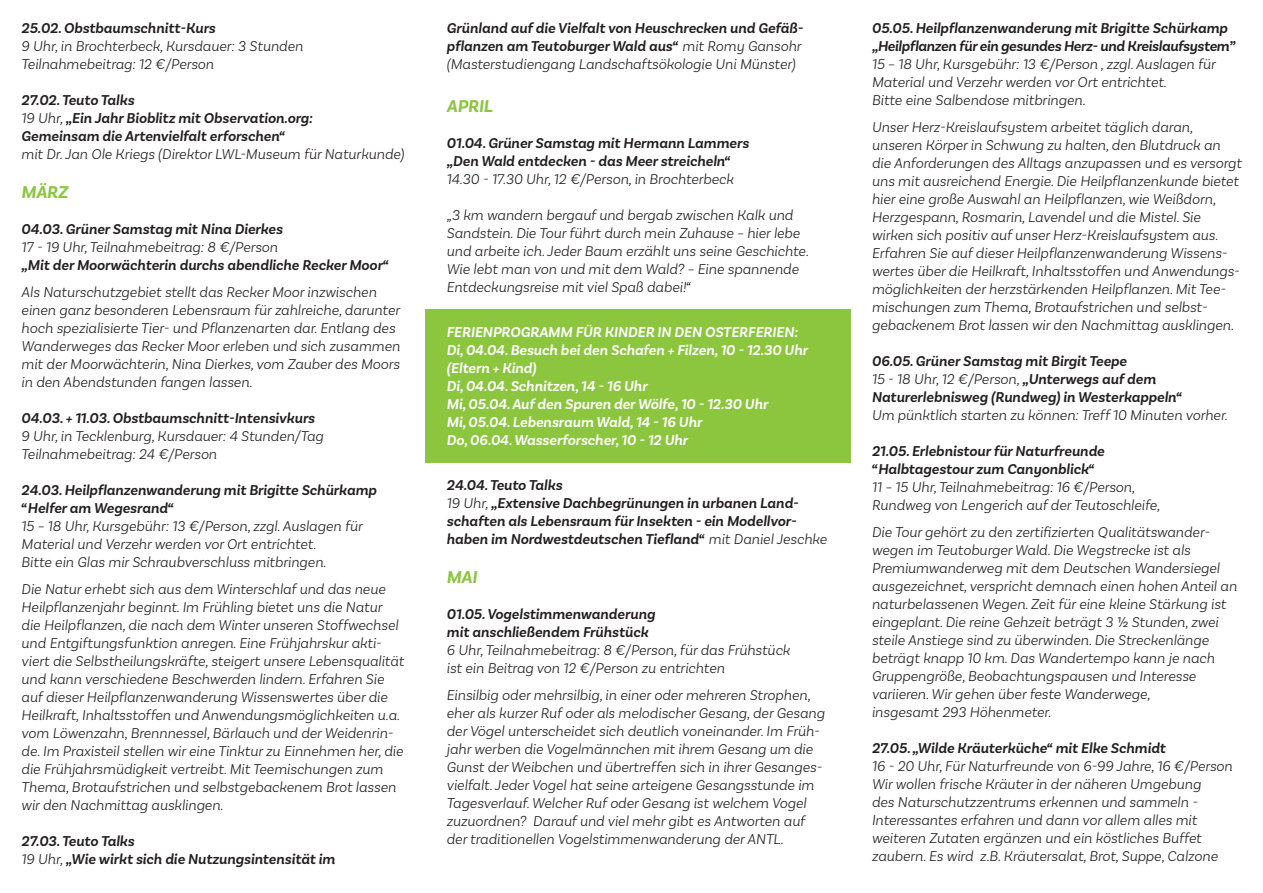
<style>
.page{position:relative;width:1263px;height:893px;background:#fff}
.page>*{position:absolute;margin:0;border:0;box-sizing:border-box;transform-origin:0 0}
.t1{font:italic 700 18px "Basic Sans";color:#8bc63e}
.t2{font:italic 300 15px/18px "Basic Sans";color:#231f20}
.t3{font:italic 600 15px/18px "Basic Sans";color:#231f20}
.t4{font:italic 600 15px/18px "Basic Sans";color:#fff}
.t5{font:italic 600 15px/18px "Basic Sans";letter-spacing:-.02em;color:#231f20}
.s1{font-weight:300}
</style>
<div class="page">
<div style="left:425px;top:309px;width:425px;height:153px;background:#8bc63e"></div>
<p class="t3" style="left:21px;top:19px;width:196px">25.02. Obstbaumschnitt-Kurs</p>
<p class="t2" style="left:21px;top:36px;width:283px">9 Uhr, in Brochterbeck, Kursdauer: 3 Stunden<br>Teilnahmebeitrag: 12 €/Person</p>
<p class="t3" style="left:21px;top:91px;width:293px">27.02. Teuto Talks<br><span class="s1">19 Uhr,</span> „Ein Jahr Bioblitz mit Observation.org:<br>Gemeinsam die Artenvielfalt erforschen“</p>
<p class="t2" style="left:21px;top:144px;width:384px">mit Dr. Jan Ole Kriegs (Direktor LWL-Museum für Naturkunde)</p>
<p class="t1" style="left:21px;top:181px;width:48px">MÄRZ</p>
<p class="t3" style="left:21px;top:220px;width:263px">04.03. Grüner Samstag mit Nina Dierkes</p>
<p class="t2" style="left:21px;top:238px;width:258px">17 - 19 Uhr, Teilnahmebeitrag: 8 €/Person</p>
<p class="t3" style="left:21px;top:256px;width:369px">„Mit der Moorwächterin durchs abendliche Recker Moor“</p>
<p class="t2" style="left:21px;top:283px;width:380px">Als Naturschutzgebiet stellt das Recker Moor inzwischen einen ganz besonderen Lebensraum für zahlreiche, darunter hoch spezialisierte Tier- und Pflanzenarten dar. Entlang des Wanderweges das Recker Moor erleben und sich zusammen mit der Moorwächterin, Nina Dierkes, vom Zauber des Moors in den Abendstunden fangen lassen.</p>
<p class="t3" style="left:21px;top:409px;width:295px">04.03. + 11.03. Obstbaumschnitt-Intensivkurs</p>
<p class="t2" style="left:21px;top:427px;width:304px">9 Uhr, in Tecklenburg, Kursdauer: 4 Stunden/Tag<br>Teilnahmebeitrag: 24 €/Person</p>
<p class="t3" style="left:21px;top:481px;width:357px">24.03. Heilpflanzenwanderung mit Brigitte Schürkamp “Helfer am Wegesrand“</p>
<p class="t2" style="left:21px;top:517px;width:343px">15 – 18 Uhr, Kursgebühr: 13 €/Person, zzgl. Auslagen für<br>Material und Verzehr werden vor Ort entrichtet.<br>Bitte ein Glas mir Schraubverschluss mitbringen.</p>
<p class="t2" style="left:21px;top:580px;width:384px">Die Natur erhebt sich aus dem Winterschlaf und das neue Heilpflanzenjahr beginnt. Im Frühling bietet uns die Natur die Heilpflanzen, die nach dem Winter unseren Stoffwechsel und Entgiftungsfunktion anregen. Eine Frühjahrskur akti&shy;viert die Selbstheilungskräfte, steigert unsere Lebensqualität und kann verschiedene Beschwerden lindern. Erfahren Sie auf dieser Heilpflanzenwanderung Wissenswertes über die Heilkraft, Inhaltsstoffen und Anwendungsmöglichkeiten u.a. vom Löwenzahn, Brennnessel, Bärlauch und der Weidenrin&shy;de. Im Praxisteil stellen wir eine Tinktur zu Einnehmen her, die die Frühjahrsmüdigkeit vertreibt. Mit Teemischungen zum Thema, Brotaufstrichen und selbstgebackenem Brot lassen wir den Nachmittag ausklingen.</p>
<p class="t3" style="left:21px;top:832px;width:315px">27.03. Teuto Talks<br><span class="s1">19 Uhr,</span> „Wie wirkt sich die Nutzungsintensität im</p>
<p class="t3" style="left:446px;top:19px;width:358px;text-align:justify">Grünland auf die Vielfalt von Heuschrecken und Gefäß&shy;pflanzen am Teutoburger Wald aus“ <span class="s1">mit Romy Gansohr (Masterstudiengang Landschaftsökologie Uni Münster)</span></p>
<p class="t1" style="left:446px;top:95px;width:48px">APRIL</p>
<p class="t3" style="left:446px;top:134px;width:304px">01.04. Grüner Samstag mit Hermann Lammers „Den Wald entdecken - das Meer streicheln“</p>
<p class="t2" style="left:446px;top:170px;width:289px">14.30 - 17.30 Uhr, 12 €/Person, in Brochterbeck</p>
<p class="t2" style="left:446px;top:206px;width:364px">„3 km wandern bergauf und bergab zwischen Kalk und Sandstein. Die Tour führt durch mein Zuhause – hier lebe und arbeite ich. Jeder Baum erzählt uns seine Geschichte.<br>Wie lebt man von und mit dem Wald? – Eine spannende Entdeckungsreise mit viel Spaß dabei!“</p>
<p class="t4" style="left:446px;top:323px;width:363px">FERIENPROGRAMM FÜR KINDER IN DEN OSTERFERIEN:<br>Di, 04.04. Besuch bei den Schafen + Filzen, 10 - 12.30 Uhr (Eltern + Kind)<br>Di, 04.04. Schnitzen, 14 - 16 Uhr<br>Mi, 05.04. Auf den Spuren der Wölfe, 10 - 12.30 Uhr<br>Mi, 05.04. Lebensraum Wald, 14 - 16 Uhr<br>Do, 06.04. Wasserforscher, 10 - 12 Uhr</p>
<p class="t3" style="left:446px;top:476px;width:382px">24.04. Teuto Talks<br><span class="s1">19 Uhr,</span> „Extensive Dachbegrünungen in urbanen Land&shy;schaften als Lebensraum für Insekten - ein Modellvor&shy;haben im Nordwestdeutschen Tiefland“ <span class="s1">mit Daniel Jeschke</span></p>
<p class="t1" style="left:446px;top:566px;width:32px">MAI</p>
<p class="t3" style="left:446px;top:605px;width:210px">01.05. Vogelstimmenwanderung mit anschließendem Frühstück</p>
<p class="t2" style="left:446px;top:641px;width:345px">6 Uhr, Teilnahmebeitrag: 8 €/Person, für das Frühstück ist ein Beitrag von 12 €/Person zu entrichten</p>
<p class="t2" style="left:446px;top:686px;width:380px">Einsilbig oder mehrsilbig, in einer oder mehreren Strophen, eher als kurzer Ruf oder als melodischer Gesang, der Gesang der Vögel unterscheidet sich deutlich voneinander. Im Früh&shy;jahr werben die Vogelmännchen mit ihrem Gesang um die Gunst der Weibchen und übertreffen sich in ihrer Gesanges&shy;vielfalt. Jeder Vogel hat seine arteigene Gesangsstunde im Tagesverlauf. Welcher Ruf oder Gesang ist welchem Vogel zuzuordnen? Darauf und viel mehr gibt es Antworten auf der traditionellen Vogelstimmenwanderung der ANTL.</p>
<p class="t5" style="left:872px;top:19px;width:365px">05.05. Heilpflanzenwanderung mit Brigitte Schürkamp „Heilpflanzen für ein gesundes Herz- und Kreislaufsystem”</p>
<p class="t2" style="left:872px;top:54px;width:345px">15 – 18 Uhr, Kursgebühr: 13 €/Person , zzgl. Auslagen für<br>Material und Verzehr werden vor Ort entrichtet.<br>Bitte eine Salbendose mitbringen.</p>
<p class="t2" style="left:872px;top:117px;width:371px">Unser Herz-Kreislaufsystem arbeitet täglich daran, unseren Körper in Schwung zu halten, den Blutdruck an die Anforderungen des Alltags anzupassen und es versorgt uns mit ausreichend Energie. Die Heilpflanzenkunde bietet hier eine große Auswahl an Heilpflanzen, wie Weißdorn, Herzgespann, Rosmarin, Lavendel und die Mistel. Sie wirken sich positiv auf unser Herz-Kreislaufsystem aus.<br>Erfahren Sie auf dieser Heilpflanzenwanderung Wissens&shy;wertes über die Heilkraft, Inhaltsstoffen und Anwendungs&shy;möglichkeiten der herzstärkenden Heilpflanzen. Mit Tee&shy;mischungen zum Thema, Brotaufstrichen und selbst&shy;gebackenem Brot lassen wir den Nachmittag ausklingen.</p>
<p class="t3" style="left:872px;top:352px;width:312px">06.05. Grüner Samstag mit Birgit Teepe<br><span class="s1">15 - 18 Uhr, 12 €/Person,</span> „Unterwegs auf dem<br>Naturerlebnisweg (Rundweg) in Westerkappeln“</p>
<p class="t2" style="left:872px;top:405px;width:357px">Um pünktlich starten zu können: Treff 10 Minuten vorher.</p>
<p class="t3" style="left:872px;top:442px;width:234px">21.05. Erlebnistour für Naturfreunde “Halbtagestour zum Canyonblick“</p>
<p class="t2" style="left:872px;top:477px;width:290px">11 – 15 Uhr, Teilnahmebeitrag: 16 €/Person,<br>Rundweg von Lengerich auf der Teutoschleife,</p>
<p class="t2" style="left:872px;top:522px;width:367px">Die Tour gehört zu den zertifizierten Qualitätswander&shy;wegen im Teutoburger Wald. Die Wegstrecke ist als Premiumwanderweg mit dem Deutschen Wandersiegel ausgezeichnet, verspricht demnach einen hohen Anteil an naturbelassenen Wegen. Zeit für eine kleine Stärkung ist eingeplant. Die reine Gehzeit beträgt 3 ½ Stunden, zwei steile Anstiege sind zu überwinden. Die Streckenlänge beträgt knapp 10 km. Das Wandertempo kann je nach Gruppengröße, Beobachtungspausen und Interesse variieren. Wir gehen über feste Wanderwege,<br>insgesamt 293 Höhenmeter.</p>
<p class="t3" style="left:872px;top:739px;width:295px">27.05. „Wilde Kräuterküche“ mit Elke Schmidt</p>
<p class="t2" style="left:872px;top:756px;width:362px">16 - 20 Uhr, Für Naturfreunde von 6-99 Jahre, 16 €/Person Wir wollen frische Kräuter in der näheren Umgebung<br>des Naturschutzzentrums erkennen und sammeln - Interessantes erfahren und dann vor allem alles mit weiteren Zutaten ergänzen und ein köstliches Buffet zaubern. Es wird z.B. Kräutersalat, Brot, Suppe, Calzone</p>
</div>
